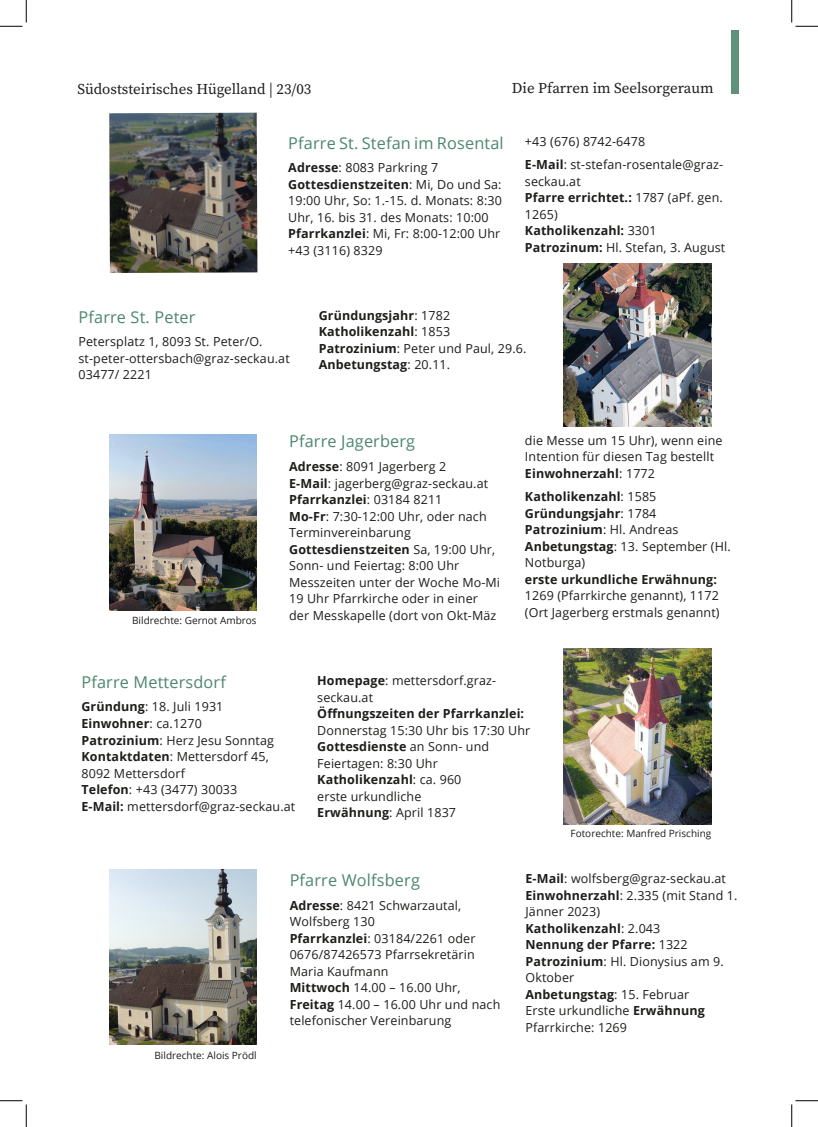
<style>
.page{position:relative;width:818px;height:1127px;background:#fff}
.page>*{position:absolute;margin:0;border:0;box-sizing:border-box;transform-origin:0 0}
.Unterüberschrift{font:16.25px "Open Sans";letter-spacing:.01em;color:#4c866d}
.t1{font:15px "Source Serif Variable";color:#1d1d1b}
.Seitentext_links{font:12.5px/16.5px "Open Sans";letter-spacing:.01em;color:#1d1d1b}
.Seitentext_links-2{font:700 12.5px/16.5px "Open Sans";letter-spacing:.01em;color:#1d1d1b}
.Bildunterschriften{font:10px "Open Sans";color:#1d1d1b}
.s1{font-weight:700}
.s2{font-weight:400}
</style>
<div class="page">
<div style="left:731px;top:30px;width:7px;height:63px;background:#5e927b"></div>
<img style="left:109px;top:435px;width:148px;height:175px">
<img style="left:564px;top:648px;width:147px;height:176px">
<img style="left:564px;top:263px;width:147px;height:164px">
<img style="left:109px;top:869px;width:148px;height:175px">
<img style="left:109px;top:113px;width:148px;height:160px">
<svg style="left:0;top:0;width:27px;height:27px"></svg>
<svg style="left:0;top:1100px;width:27px;height:26px"></svg>
<svg style="left:791px;top:0;width:27px;height:27px"></svg>
<svg style="left:791px;top:1100px;width:27px;height:26px"></svg>
<p class="t1" style="left:78px;top:78px;width:235px">Südoststeirisches Hügelland | 23/03</p>
<p class="t1" style="left:512px;top:78px;width:203px">Die Pfarren im Seelsorgeraum</p>
<p class="Unterüberschrift" style="left:288px;top:131px;width:217px">Pfarre St. Stefan im Rosental</p>
<p class="Seitentext_links" style="left:288px;top:159px;width:215px"><span class="s1">Adresse</span>: 8083 Parkring 7<br><span class="s1">Gottesdienstzeiten</span>: Mi, Do und Sa:<br>19:00 Uhr, So: 1.-15. d. Monats: 8:30<br>Uhr, 16. bis 31. des Monats: 10:00<br><span class="s1">Pfarrkanzlei</span>: Mi, Fr: 8:00-12:00 Uhr +43 (3116) 8329</p>
<p class="Seitentext_links" style="left:525px;top:132px;width:122px">+43 (676) 8742-6478</p>
<p class="Seitentext_links" style="left:525px;top:156px;width:202px"><span class="s1">E-Mail</span>: st-stefan-rosentale@graz&shy;seckau.at<br><span class="s1">Pfarre errichtet.:</span> 1787 (aPf. gen.<br>1265)<br><span class="s1">Katholikenzahl:</span> 3301<br><span class="s1">Patrozinum:</span> Hl. Stefan, 3. August</p>
<p class="Unterüberschrift" style="left:79px;top:305px;width:118px">Pfarre St. Peter</p>
<p class="Seitentext_links" style="left:79px;top:333px;width:213px">Petersplatz 1, 8093 St. Peter/O. st-peter-ottersbach@graz-seckau.at<br>03477/ 2221</p>
<p class="Seitentext_links-2" style="left:319px;top:307px;width:209px">Gründungsjahr<span class="s2">: 1782<br></span>Katholikenzahl<span class="s2">: 1853<br></span>Patrozinium<span class="s2">: Peter und Paul, 29.6.<br></span>Anbetungstag<span class="s2">: 20.11.</span></p>
<p class="Bildunterschriften" style="left:132px;top:613px;width:126px">Bildrechte: Gernot Ambros</p>
<p class="Unterüberschrift" style="left:289px;top:430px;width:128px">Pfarre Jagerberg</p>
<p class="Seitentext_links" style="left:289px;top:458px;width:212px"><span class="s1">Adresse</span>: 8091 Jagerberg 2<br><span class="s1">E-Mail</span>: jagerberg@graz-seckau.at<br><span class="s1">Pfarrkanzlei</span>: 03184 8211<br><span class="s1">Mo-Fr</span>: 7:30-12:00 Uhr, oder nach<br>Terminvereinbarung<br><span class="s1">Gottesdienstzeiten</span> Sa, 19:00 Uhr,<br>Sonn- und Feiertag: 8:00 Uhr<br>Messzeiten unter der Woche Mo-Mi<br>19 Uhr Pfarrkirche oder in einer der Messkapelle (dort von Okt-Mäz</p>
<p class="Seitentext_links" style="left:525px;top:431px;width:199px">die Messe um 15 Uhr), wenn eine<br>Intention für diesen Tag bestellt<br><span class="s1">Einwohnerzahl</span>: 1772</p>
<p class="Seitentext_links" style="left:525px;top:488px;width:207px"><span class="s1">Katholikenzahl</span>: 1585<br><span class="s1">Gründungsjahr</span>: 1784<br><span class="s1">Patrozinium</span>: Hl. Andreas<br><span class="s1">Anbetungstag</span>: 13. September (Hl.<br>Notburga)<br><span class="s1">erste urkundliche Erwähnung:<br></span>1269 (Pfarrkirche genannt), 1172 (Ort Jagerberg erstmals genannt)</p>
<p class="Unterüberschrift" style="left:81px;top:670px;width:146px">Pfarre Mettersdorf</p>
<p class="Seitentext_links" style="left:81px;top:698px;width:215px"><span class="s1">Gründung</span>: 18. Juli 1931<br><span class="s1">Einwohner</span>: ca.1270<br><span class="s1">Patrozinium</span>: Herz Jesu Sonntag<br><span class="s1">Kontaktdaten</span>: Mettersdorf 45,<br>8092 Mettersdorf<br><span class="s1">Telefon</span>: +43 (3477) 30033<br><span class="s1">E-Mail:</span> mettersdorf@graz-seckau.at</p>
<p class="Seitentext_links" style="left:317px;top:671px;width:215px"><span class="s1">Homepage</span>: mettersdorf.graz&shy;seckau.at<br><span class="s1">Öffnungszeiten der Pfarrkanzlei:<br></span>Donnerstag 15:30 Uhr bis 17:30 Uhr<br><span class="s1">Gottesdienste</span> an Sonn- und<br>Feiertagen: 8:30 Uhr<br><span class="s1">Katholikenzahl</span>: ca. 960<br>erste urkundliche<br><span class="s1">Erwähnung</span>: April 1837</p>
<p class="Bildunterschriften" style="left:570px;top:826px;width:142px">Fotorechte: Manfred Prisching</p>
<p class="Bildunterschriften" style="left:154px;top:1048px;width:104px">Bildrechte: Alois Prödl</p>
<p class="Unterüberschrift" style="left:290px;top:869px;width:132px">Pfarre Wolfsberg</p>
<p class="Seitentext_links" style="left:290px;top:896px;width:212px"><span class="s1">Adresse</span>: 8421 Schwarzautal,<br>Wolfsberg 130<br><span class="s1">Pfarrkanzlei</span>: 03184/2261 oder<br>0676/87426573 Pfarrsekretärin<br>Maria Kaufmann<br><span class="s1">Mittwoch</span> 14.00 – 16.00 Uhr,<br><span class="s1">Freitag</span> 14.00 – 16.00 Uhr und nach telefonischer Vereinbarung</p>
<p class="Seitentext_links" style="left:525px;top:870px;width:213px"><span class="s1">E-Mail</span>: wolfsberg@graz-seckau.at<br><span class="s1">Einwohnerzahl</span>: 2.335 (mit Stand 1.<br>Jänner 2023)<br><span class="s1">Katholikenzahl</span>: 2.043<br><span class="s1">Nennung der Pfarre:</span> 1322<br><span class="s1">Patrozinium</span>: Hl. Dionysius am 9.<br>Oktober<br><span class="s1">Anbetungstag</span>: 15. Februar<br>Erste urkundliche <span class="s1">Erwähnung<br></span>Pfarrkirche: 1269</p>
</div>
